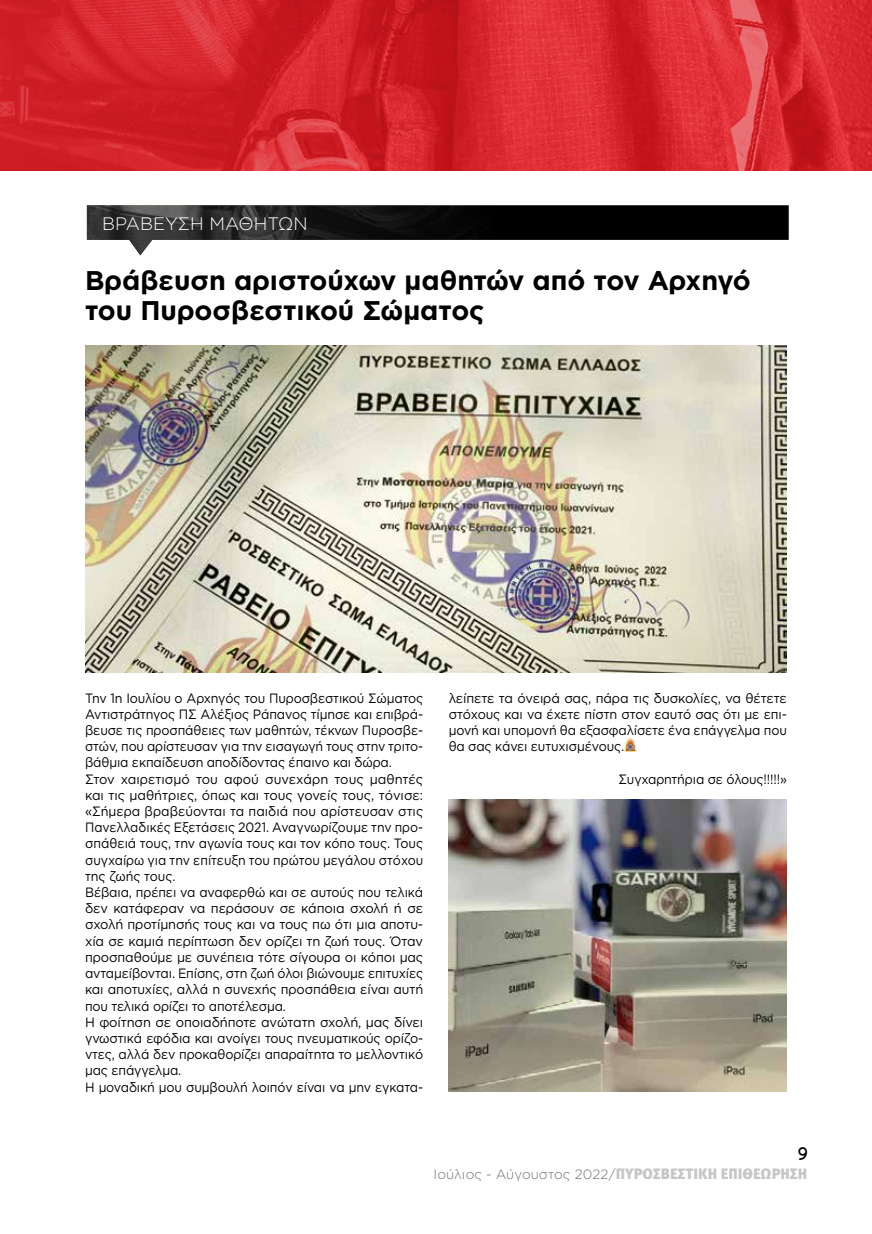
<style>
.page{position:relative;width:872px;height:1234px;background:#fff}
.page>*{position:absolute;margin:0;border:0;box-sizing:border-box;transform-origin:0 0}
.t1{font:700 27px/30px "Gotham Greek";color:#000}
.t2{font:300 18px "Gotham Greek";color:#fff}
.t3{font:15px "Star Avenue";color:#000}
.t4{font:13.5px/16.2px "Gotham Greek";letter-spacing:-.01em;color:#000;scale:.93 1}
.t5{font:13.5px/16.2px "Gotham Greek";letter-spacing:-.01em;color:#000;text-align:justify;scale:.96 1}
.t6{font:300 13.5px "Gotham Greek";color:#706f6f}
.s1{font-family:"Meta Pro";font-weight:900;font-size:15px;color:#c6c6c6}
</style>
<div class="page">
<div style="left:552px;top:205px;width:236px;height:35px;background:#000"></div>
<img style="left:87px;top:205px;width:465px;height:50px">
<svg style="left:0;top:0;width:872px;height:170px;background:#d5272e"></svg>
<img style="left:624px;top:737px;width:12px;height:14px">
<img style="left:85px;top:346px;width:702px;height:326px">
<img style="left:449px;top:799px;width:338px;height:292px">
<h2 class="t2" style="left:102px;top:214px;width:207px">ΒΡΑΒΕΥΣΗ ΜΑΘΗΤΩΝ</h2>
<h1 class="t1" style="left:85px;top:264px;width:667px">Βράβευση αριστούχων μαθητών από τον Αρχηγό του Πυροσβεστικού Σώματος</h1>
<p class="t4" style="left:85px;top:689px;width:365px">Την 1η Ιουλίου ο Aρχηγός του Πυροσβεστικού Σώματος Αντιστράτηγος ΠΣ Αλέξιος Ράπανος τίμησε και επιβρά&shy;βευσε τις προσπάθειες των μαθητών, τέκνων Πυροσβε&shy;στών, που αρίστευσαν για την εισαγωγή τους στην τριτο&shy;βάθμια εκπαίδευση αποδίδοντας έπαινο και δώρα.<br>Στον χαιρετισμό του αφού συνεχάρη τους μαθητές και τις μαθήτριες, όπως και τους γονείς τους, τόνισε: «Σήμερα βραβεύονται τα παιδιά που αρίστευσαν στις Πανελλαδικές Εξετάσεις 2021. Αναγνωρίζουμε την προ&shy;σπάθειά τους, την αγωνία τους και τον κόπο τους. Τους συγχαίρω για την επίτευξη του πρώτου μεγάλου στόχου της ζωής τους.<br>Βέβαια, πρέπει να αναφερθώ και σε αυτούς που τελικά δεν κατάφεραν να περάσουν σε κάποια σχολή ή σε σχολή προτίμησής τους και να τους πω ότι μια αποτυ&shy;χία σε καμιά περίπτωση δεν ορίζει τη ζωή τους. Όταν προσπαθούμε με συνέπεια τότε σίγουρα οι κόποι μας ανταμείβονται. Επίσης, στη ζωή όλοι βιώνουμε επιτυχίες και αποτυχίες, αλλά η συνεχής προσπάθεια είναι αυτή που τελικά ορίζει το αποτέλεσμα.<br>Η φοίτηση σε οποιαδήποτε ανώτατη σχολή, μας δίνει γνωστικά εφόδια και ανοίγει τους πνευματικούς ορίζο&shy;ντες, αλλά δεν προκαθορίζει απαραίτητα το μελλοντικό μας επάγγελμα.<br>Η μοναδική μου συμβουλή λοιπόν είναι να μην εγκατα-</p>
<p class="t5" style="left:449px;top:689px;width:354px">λείπετε τα όνειρά σας, πάρα τις δυσκολίες, να θέτετε στόχους και να έχετε πίστη στον εαυτό σας ότι με επι&shy;μονή και υπομονή θα εξασφαλίσετε ένα επάγγελμα που θα σας κάνει ευτυχισμένους.</p>
<p class="t4" style="left:618px;top:770px;width:182px">Συγχαρητήρια σε όλους!!!!!»</p>
<p class="t3" style="left:798px;top:1144px;width:11px">9</p>
<p class="t6" style="left:433px;top:1166px;width:375px">Ιούλιος - Αύγουστος 2022/<span class="s1">ΠΥΡΟΣΒΕΣΤΙΚΗ ΕΠΙΘΕΩΡΗΣΗ</span></p>
</div>
